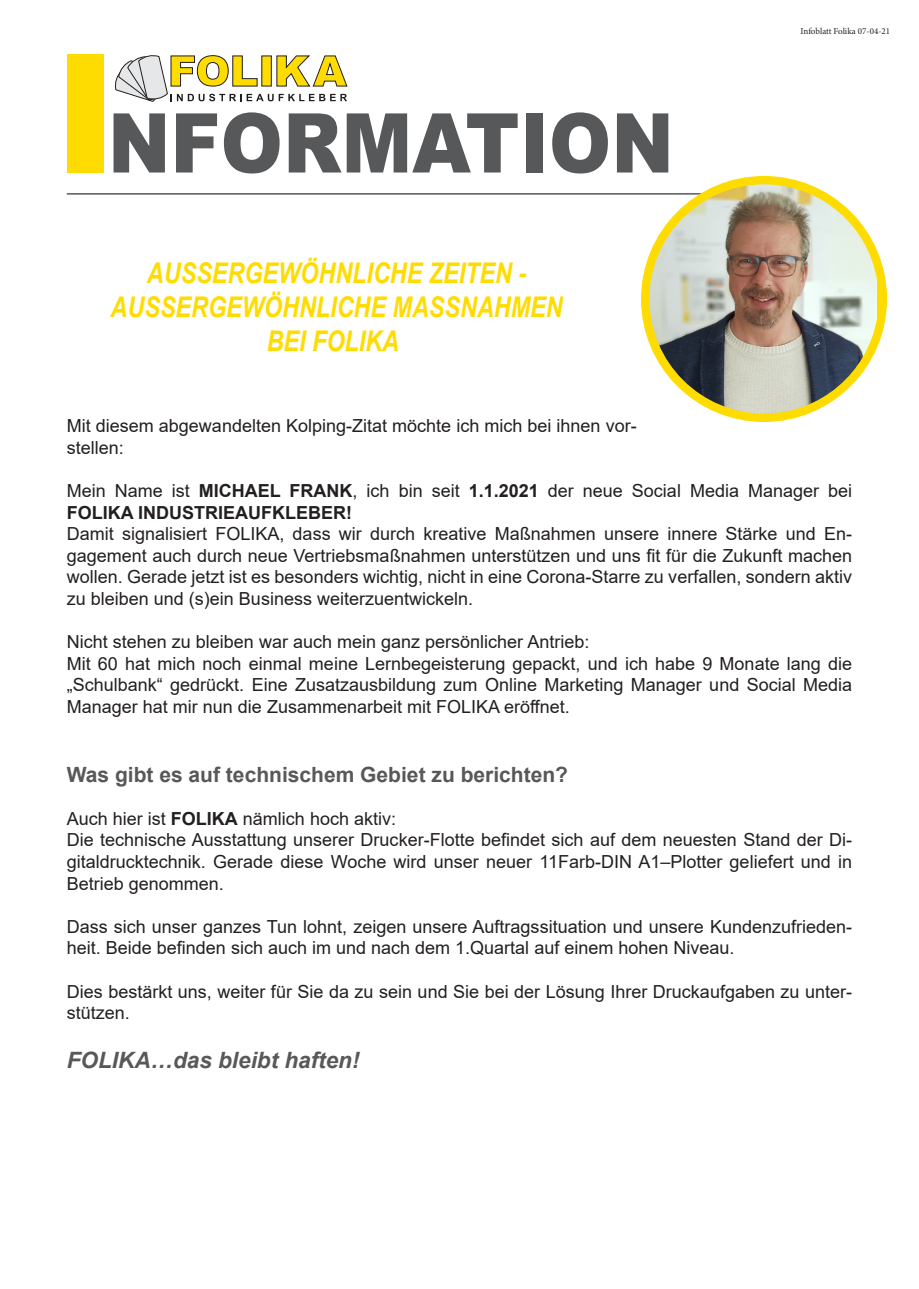
<style>
.page{position:relative;width:919px;height:1289px;background:#fff}
.page>*{position:absolute;margin:0;border:0;box-sizing:border-box;transform-origin:0 0}
.t1{font:900 82.5px "Arial";color:#57585a;scale:.91 1}
.t2{font:italic 700 28.5px/34.2px "Arial Narrow";color:#ffdc01;text-align:center}
.t3{font:italic 700 22.5px "Arial";color:#57585a}
.t4{font:700 21px "Arial";color:#57585a}
.t5{font:18px/21.6px "Arial";color:#231f20}
.t6{font:9px "Minion Pro";letter-spacing:-.005em;color:#231f20}
.s1{font-size:165px;color:#ffdc01}
.s2{font-weight:700}
</style>
<div class="page">
<hr style="left:67px;top:193px;width:739px;height:2px;background:#57585a">
<svg style="left:115px;top:55px;width:233px;height:47px"></svg>
<div style="left:641px;top:176px;width:246px;height:246px;background:#ffdc01;border-radius:50%"></div>
<img style="left:649px;top:184px;width:227px;height:229px">
<p class="t1" style="left:54px;top:83px;width:683px"><span class="s1">I</span>NFORMATION</p>
<p class="t2" style="left:111px;top:254px;width:453px">AUSSERGEWÖHNLICHE ZEITEN -<br>AUSSERGEWÖHNLICHE MASSNAHMEN<br>BEI FOLIKA</p>
<p class="t6" style="left:800px;top:25px;width:91px">Infoblatt Folika 07-04-21</p>
<p class="t5" style="left:67px;top:415px;width:571px">Mit diesem abgewandelten Kolping-Zitat möchte ich mich bei ihnen vor&shy;stellen:</p>
<p class="t5" style="left:67px;top:479px;width:786px">Mein Name ist <span class="s2">MICHAEL FRANK</span>, ich bin seit <span class="s2">1.1.2021</span> der neue Social Media Manager bei<br><span class="s2">FOLIKA INDUSTRIEAUFKLEBER!</span></p>
<p class="t5" style="left:67px;top:523px;width:786px;text-align:justify">Damit signalisiert FOLIKA, dass wir durch kreative Maßnahmen unsere innere Stärke und En&shy;gagement auch durch neue Vertriebsmaßnahmen unterstützen und uns fit für die Zukunft machen wollen. Gerade jetzt ist es besonders wichtig, nicht in eine Corona-Starre zu verfallen, sondern aktiv zu bleiben und (s)ein Business weiterzuentwickeln.</p>
<p class="t5" style="left:67px;top:631px;width:524px">Nicht stehen zu bleiben war auch mein ganz persönlicher Antrieb:</p>
<p class="t5" style="left:67px;top:652px;width:786px;text-align:justify">Mit 60 hat mich noch einmal meine Lernbegeisterung gepackt, und ich habe 9 Monate lang die „Schulbank“ gedrückt. Eine Zusatzausbildung zum Online Marketing Manager und Social Media Manager hat mir nun die Zusammenarbeit mit FOLIKA eröffnet.</p>
<p class="t4" style="left:67px;top:759px;width:503px">Was gibt es auf technischem Gebiet zu berichten?</p>
<p class="t5" style="left:67px;top:807px;width:331px">Auch hier ist <span class="s2">FOLIKA</span> nämlich hoch aktiv:</p>
<p class="t5" style="left:67px;top:829px;width:786px;text-align:justify">Die technische Ausstattung unserer Drucker-Flotte befindet sich auf dem neuesten Stand der Di&shy;gitaldrucktechnik. Gerade diese Woche wird unser neuer 11Farb-DIN A1–Plotter geliefert und in Betrieb genommen.</p>
<p class="t5" style="left:67px;top:915px;width:786px">Dass sich unser ganzes Tun lohnt, zeigen unsere Auftragssituation und unsere Kundenzufrieden&shy;heit. Beide befinden sich auch im und nach dem 1.Quartal auf einem hohen Niveau.</p>
<p class="t5" style="left:67px;top:980px;width:786px">Dies bestärkt uns, weiter für Sie da zu sein und Sie bei der Lösung Ihrer Druckaufgaben zu unter&shy;stützen.</p>
<p class="t3" style="left:67px;top:1044px;width:294px">FOLIKA…das bleibt haften!</p>
</div>
